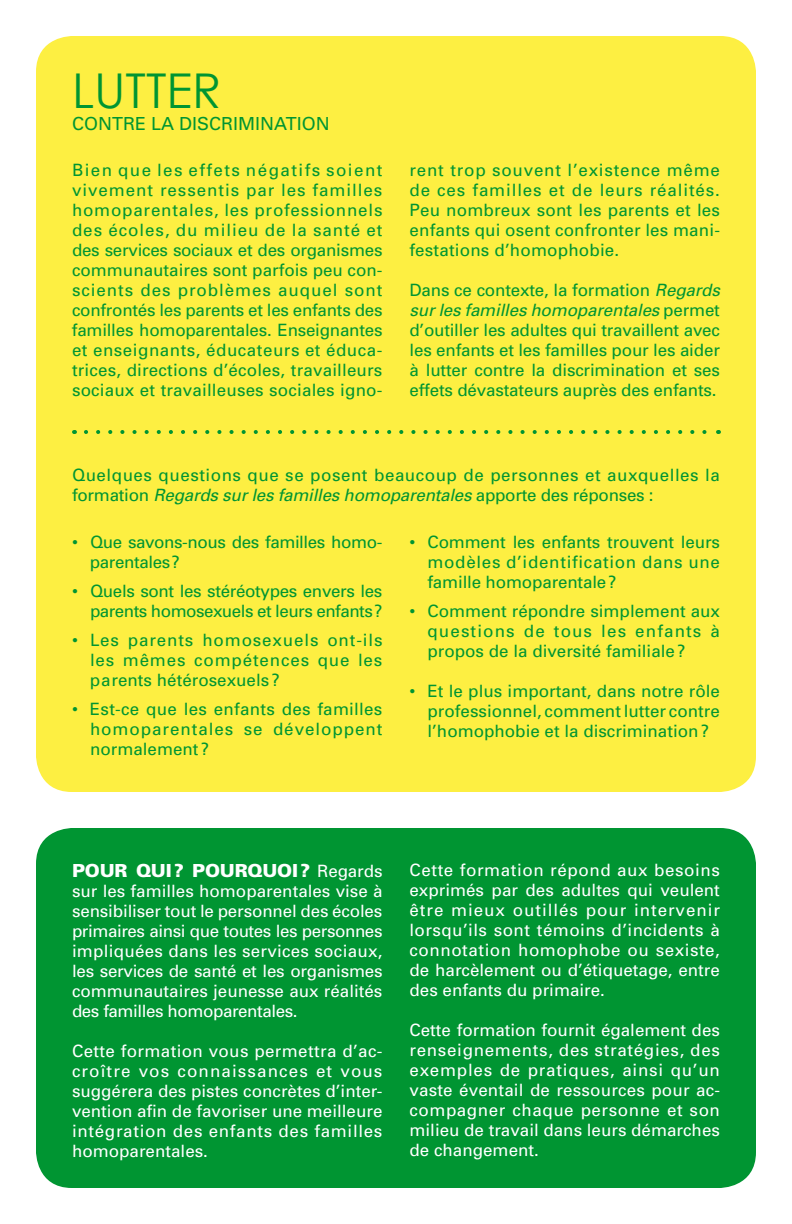
<style>
.page{position:relative;width:792px;height:1224px;background:#fff}
.page>*{position:absolute;margin:0;border:0;box-sizing:border-box;transform-origin:0 0}
.t1{font:48px "Century Gothic";color:#009532}
.t2{font:900 18px "Univers";letter-spacing:-.01em;color:#fff}
.t3{font:18px "Univers";color:#009532}
.t4{font:17px/20px "Univers";color:#009532;text-align:justify}
.t5{font:17px/20px "Univers";color:#fff;text-align:justify}
.t6{font:17px/20px "Univers";letter-spacing:.03em;color:#009532}
.t7{font:17px/20px "Univers";letter-spacing:-.025em;color:#009532}
.s1{font-style:italic}
.s2{font-weight:400;font-size:17px}
</style>
<div class="page">
<div style="left:36px;top:828px;width:720px;height:360px;background:#009532;border-radius:36px"></div>
<div style="left:36px;top:36px;width:720px;height:756px;background:#fdef42;border-radius:36px"></div>
<svg style="left:86px;top:430px;width:621px;height:4px"></svg>
<h1 class="t1" style="left:72px;top:61px;width:151px">LUTTER</h1>
<p class="t3" style="left:72px;top:112px;width:259px">contre la discrimination</p>
<p class="t4" style="left:72px;top:159px;width:312px">Bien que les effets négatifs soient vivement ressentis par les familles homoparentales, les professionnels des écoles, du milieu de la santé et des services sociaux et des organismes communautaires sont parfois peu con&shy;scients des problèmes auquel sont confrontés les parents et les enfants des familles homoparentales. Enseignantes et enseignants, éducateurs et éduca&shy;trices, directions d’écoles, travailleurs sociaux et travailleuses sociales igno-</p>
<p class="t4" style="left:410px;top:159px;width:312px">rent trop souvent l’existence même de ces familles et de leurs réalités.<br>Peu nombreux sont les parents et les enfants qui osent confronter les mani&shy;festations d’homophobie.</p>
<p class="t4" style="left:410px;top:279px;width:312px">Dans ce contexte, la formation <span class="s1">Regards sur les familles homoparentales</span> permet d’outiller les adultes qui travaillent avec les enfants et les familles pour les aider à lutter contre la discrimination et ses effets dévastateurs auprès des enfants.</p>
<p class="t6" style="left:72px;top:464px;width:649px">Quelques questions que se posent beaucoup de personnes et auxquelles la formation <span class="s1">Regards sur les familles homoparentales</span> apporte des réponses :</p>
<p class="t4" style="left:72px;top:531px;width:7px">•</p>
<p class="t4" style="left:72px;top:580px;width:7px">•</p>
<p class="t4" style="left:72px;top:629px;width:7px">•</p>
<p class="t4" style="left:72px;top:698px;width:7px">•</p>
<p class="t7" style="left:90px;top:531px;width:294px">Que savons-nous des familles homo&shy;parentales?</p>
<p class="t7" style="left:90px;top:580px;width:294px">Quels sont les stéréotypes envers les parents homosexuels et leurs enfants?</p>
<p class="t4" style="left:90px;top:629px;width:294px">Les parents homosexuels ont-ils les mêmes compétences que les parents hétérosexuels?</p>
<p class="t4" style="left:90px;top:698px;width:294px">Est-ce que les enfants des familles homoparentales se développent normalement ?</p>
<p class="t4" style="left:410px;top:531px;width:7px">•</p>
<p class="t4" style="left:410px;top:600px;width:7px">•</p>
<p class="t4" style="left:410px;top:680px;width:7px">•</p>
<p class="t4" style="left:427px;top:531px;width:294px">Comment les enfants trouvent leurs modèles d’identification dans une famille homoparentale?</p>
<p class="t4" style="left:427px;top:600px;width:294px">Comment répondre simplement aux questions de tous les enfants à propos de la diversité familiale?</p>
<p class="t4" style="left:427px;top:680px;width:294px">Et le plus important, dans notre rôle professionnel, comment lutter contre l’homophobie et la discrimination?</p>
<p class="t2" style="left:72px;top:859px;width:312px">POUR QUI? POURQUOI? <span class="s2">Regards</span></p>
<p class="t5" style="left:72px;top:880px;width:312px">sur les familles homoparentales vise à sensibiliser tout le personnel des écoles primaires ainsi que toutes les personnes impliquées dans les services sociaux, les services de santé et les organismes communautaires jeunesse aux réalités des familles homoparentales.</p>
<p class="t5" style="left:72px;top:1040px;width:312px">Cette formation vous permettra d’ac&shy;croître vos connaissances et vous suggérera des pistes concrètes d’inter&shy;vention afin de favoriser une meilleure intégration des enfants des familles homoparentales.</p>
<p class="t5" style="left:410px;top:859px;width:312px">Cette formation répond aux besoins exprimés par des adultes qui veulent être mieux outillés pour intervenir lorsqu’ils sont témoins d’incidents à connotation homophobe ou sexiste, de harcèlement ou d’étiquetage, entre des enfants du primaire.</p>
<p class="t5" style="left:410px;top:1019px;width:312px">Cette formation fournit également des renseignements, des stratégies, des exemples de pratiques, ainsi qu’un vaste éventail de ressources pour ac&shy;compagner chaque personne et son milieu de travail dans leurs démarches de changement.</p>
</div>
